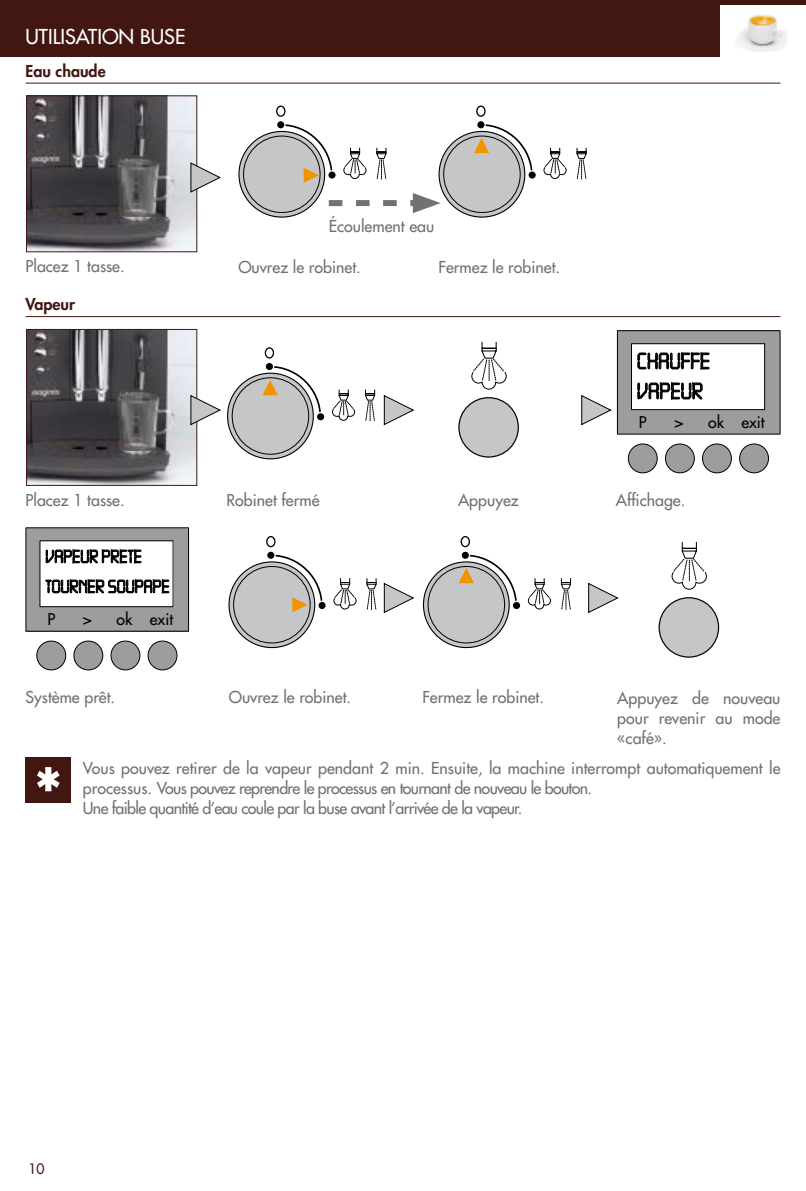
<style>
.page{position:relative;width:806px;height:1191px;background:#fff}
.page>*{position:absolute;margin:0;border:0;box-sizing:border-box;transform-origin:0 0}
.t1{font:20px "Futura";color:#fff}
.t2{font:20px/30px "Digital ICG";color:#000}
.t3{font:16px/20px "Futura";letter-spacing:-.04em;color:#707173}
.t4{font:16px/20px "Futura";color:#707173;text-align:justify}
.t5{font:16px/30px "Digital ICG";color:#000}
.t6{font:800 16px "Futura";color:#421712}
.t7{font:15.8px "Futura";color:#000}
.t8{font:14px "Futura";color:#421712}
</style>
<div class="page">
<div style="left:0;top:0;width:805px;height:57px;background:#421712"></div>
<hr style="left:26px;top:83px;width:754px;height:1px;background:#421712">
<img style="left:28px;top:97px;width:167px;height:153px">
<div style="left:26px;top:95px;width:171px;height:157px;border:1px solid #421712"></div>
<svg style="left:190px;top:161px;width:31px;height:33px"></svg>
<div style="left:276px;top:120px;width:9px;height:10px;border:1px solid #fff;border-radius:50%"></div>
<div style="left:327px;top:171px;width:9px;height:8px;background:#000;border-radius:50%"></div>
<div style="left:327px;top:170px;width:9px;height:10px;border:1px solid #fff;border-radius:50%"></div>
<div style="left:276px;top:106px;width:9px;height:11px;border:1px solid #000;border-radius:50%"></div>
<svg style="left:343px;top:147px;width:23px;height:32px"></svg>
<svg style="left:376px;top:147px;width:11px;height:32px"></svg>
<svg style="left:239px;top:131px;width:85px;height:86px"></svg>
<div style="left:243px;top:136px;width:77px;height:76px;background:#c5c6c8;border-radius:50%"></div>
<svg style="left:328px;top:193px;width:112px;height:20px"></svg>
<div style="left:476px;top:120px;width:9px;height:10px;border:1px solid #fff;border-radius:50%"></div>
<div style="left:527px;top:171px;width:9px;height:8px;background:#000;border-radius:50%"></div>
<div style="left:527px;top:170px;width:9px;height:10px;border:1px solid #fff;border-radius:50%"></div>
<div style="left:476px;top:106px;width:9px;height:11px;border:1px solid #000;border-radius:50%"></div>
<svg style="left:543px;top:147px;width:23px;height:32px"></svg>
<svg style="left:576px;top:147px;width:10px;height:32px"></svg>
<svg style="left:439px;top:131px;width:85px;height:86px"></svg>
<div style="left:443px;top:136px;width:77px;height:76px;background:#c5c6c8;border-radius:50%"></div>
<hr style="left:26px;top:316px;width:754px;height:1px;background:#421712">
<img style="left:28px;top:331px;width:167px;height:153px">
<div style="left:26px;top:329px;width:171px;height:157px;border:1px solid #421712"></div>
<svg style="left:190px;top:394px;width:31px;height:32px"></svg>
<div style="left:264px;top:362px;width:10px;height:9px;border:1px solid #fff;border-radius:50%"></div>
<div style="left:316px;top:412px;width:8px;height:9px;background:#000;border-radius:50%"></div>
<div style="left:315px;top:412px;width:10px;height:9px;border:1px solid #fff;border-radius:50%"></div>
<div style="left:264px;top:347px;width:10px;height:11px;border:1px solid #000;border-radius:50%"></div>
<svg style="left:332px;top:389px;width:23px;height:32px"></svg>
<svg style="left:365px;top:389px;width:10px;height:32px"></svg>
<svg style="left:227px;top:373px;width:86px;height:86px"></svg>
<div style="left:232px;top:378px;width:76px;height:76px;background:#c5c6c8;border-radius:50%"></div>
<svg style="left:383px;top:395px;width:31px;height:31px"></svg>
<div style="left:458px;top:398px;width:60px;height:59px;background:#c5c6c8;border-radius:50%"></div>
<div style="left:458px;top:397px;width:60px;height:60px;border:1px solid #000;border-radius:50%"></div>
<svg style="left:471px;top:341px;width:36px;height:49px"></svg>
<div style="left:617px;top:331px;width:162px;height:103px;background:#9c9d9f"></div>
<div style="left:616px;top:330px;width:164px;height:104px;border:1px solid #000"></div>
<div style="left:628px;top:444px;width:28px;height:29px;background:#9c9d9f;border-radius:50%"></div>
<div style="left:627px;top:444px;width:30px;height:29px;border:1px solid #000;border-radius:50%"></div>
<div style="left:739px;top:444px;width:29px;height:29px;background:#9c9d9f;border-radius:50%"></div>
<div style="left:739px;top:444px;width:29px;height:29px;border:1px solid #000;border-radius:50%"></div>
<div style="left:702px;top:444px;width:29px;height:29px;background:#9c9d9f;border-radius:50%"></div>
<div style="left:701px;top:444px;width:30px;height:29px;border:1px solid #000;border-radius:50%"></div>
<div style="left:665px;top:444px;width:29px;height:29px;background:#9c9d9f;border-radius:50%"></div>
<div style="left:664px;top:444px;width:30px;height:29px;border:1px solid #000;border-radius:50%"></div>
<div style="left:631px;top:344px;width:133px;height:65px;background:#fff"></div>
<div style="left:631px;top:343px;width:133px;height:67px;border:1px solid #000"></div>
<svg style="left:637px;top:352px;width:72px;height:18px"></svg>
<svg style="left:637px;top:382px;width:65px;height:18px"></svg>
<svg style="left:581px;top:395px;width:30px;height:31px"></svg>
<svg style="left:266px;top:551px;width:9px;height:8px"></svg>
<div style="left:266px;top:550px;width:9px;height:10px;border:1px solid #fff;border-radius:50%"></div>
<svg style="left:318px;top:601px;width:8px;height:8px"></svg>
<div style="left:317px;top:600px;width:10px;height:10px;border:1px solid #fff;border-radius:50%"></div>
<div style="left:266px;top:536px;width:9px;height:11px;border:1px solid #000;border-radius:50%"></div>
<svg style="left:333px;top:578px;width:23px;height:32px"></svg>
<svg style="left:366px;top:578px;width:11px;height:32px"></svg>
<svg style="left:229px;top:562px;width:85px;height:85px"></svg>
<div style="left:233px;top:566px;width:77px;height:77px;background:#c5c6c8;border-radius:50%"></div>
<svg style="left:461px;top:551px;width:8px;height:8px"></svg>
<div style="left:460px;top:550px;width:10px;height:10px;border:1px solid #fff;border-radius:50%"></div>
<svg style="left:512px;top:601px;width:8px;height:8px"></svg>
<div style="left:511px;top:600px;width:10px;height:10px;border:1px solid #fff;border-radius:50%"></div>
<div style="left:460px;top:536px;width:9px;height:11px;border:1px solid #000;border-radius:50%"></div>
<svg style="left:527px;top:578px;width:24px;height:32px"></svg>
<svg style="left:560px;top:578px;width:11px;height:32px"></svg>
<svg style="left:423px;top:562px;width:86px;height:85px"></svg>
<div style="left:428px;top:566px;width:76px;height:77px;background:#c5c6c8;border-radius:50%"></div>
<div style="left:26px;top:528px;width:162px;height:103px;background:#9c9d9f"></div>
<div style="left:37px;top:641px;width:29px;height:29px;background:#9c9d9f;border-radius:50%"></div>
<div style="left:37px;top:641px;width:29px;height:29px;border:1px solid #000;border-radius:50%"></div>
<div style="left:148px;top:641px;width:29px;height:29px;background:#9c9d9f;border-radius:50%"></div>
<div style="left:148px;top:641px;width:29px;height:29px;border:1px solid #000;border-radius:50%"></div>
<div style="left:111px;top:641px;width:29px;height:29px;background:#9c9d9f;border-radius:50%"></div>
<div style="left:111px;top:641px;width:29px;height:29px;border:1px solid #000;border-radius:50%"></div>
<div style="left:74px;top:641px;width:29px;height:29px;background:#9c9d9f;border-radius:50%"></div>
<div style="left:74px;top:641px;width:29px;height:29px;border:1px solid #000;border-radius:50%"></div>
<div style="left:40px;top:541px;width:133px;height:65px;background:#fff"></div>
<div style="left:40px;top:540px;width:133px;height:67px;border:1px solid #000"></div>
<svg style="left:45px;top:549px;width:97px;height:15px"></svg>
<svg style="left:45px;top:579px;width:125px;height:15px"></svg>
<svg style="left:383px;top:583px;width:31px;height:30px"></svg>
<svg style="left:588px;top:582px;width:30px;height:32px"></svg>
<div style="left:658px;top:598px;width:60px;height:59px;background:#c5c6c8;border-radius:50%"></div>
<div style="left:658px;top:597px;width:60px;height:60px;border:1px solid #000;border-radius:50%"></div>
<svg style="left:671px;top:541px;width:36px;height:49px"></svg>
<div style="left:26px;top:757px;width:45px;height:45px;background:#421712"></div>
<svg style="left:37px;top:767px;width:23px;height:24px"></svg>
<svg style="left:473px;top:123px;width:60px;height:54px"></svg>
<svg style="left:279px;top:123px;width:54px;height:60px"></svg>
<svg style="left:262px;top:365px;width:60px;height:54px"></svg>
<svg style="left:269px;top:554px;width:54px;height:58px"></svg>
<svg style="left:458px;top:554px;width:59px;height:54px"></svg>
<img style="left:720px;top:6px;width:85px;height:51px">
<p class="t1" style="left:26px;top:24px;width:161px">UTILISATION BUSE</p>
<p class="t6" style="left:26px;top:60px;width:82px">Eau chaude</p>
<p class="t4" style="left:328px;top:216px;width:107px">Écoulement eau</p>
<p class="t4" style="left:26px;top:256px;width:101px">Placez 1 tasse.</p>
<p class="t4" style="left:238px;top:257px;width:124px">Ouvrez le robinet.</p>
<p class="t6" style="left:26px;top:294px;width:51px">Vapeur</p>
<p class="t4" style="left:438px;top:257px;width:123px">Fermez le robinet.</p>
<p class="t4" style="left:26px;top:489px;width:101px">Placez 1 tasse.</p>
<p class="t5" style="left:45px;top:541px;width:126px">VAPEUR PRETE<br>TOURNER SOUPAPE</p>
<p class="t7" style="left:47px;top:609px;width:9px">P</p>
<p class="t7" style="left:83px;top:609px;width:92px">&gt; ok exit</p>
<p class="t4" style="left:226px;top:489px;width:94px">Robinet fermé</p>
<p class="t4" style="left:458px;top:489px;width:62px">Appuyez</p>
<p class="t2" style="left:636px;top:346px;width:75px">CHAUFFE<br>VAPEUR</p>
<p class="t7" style="left:638px;top:412px;width:9px">P</p>
<p class="t7" style="left:674px;top:412px;width:92px">&gt; ok exit</p>
<p class="t4" style="left:615px;top:489px;width:71px">Affichage.</p>
<p class="t4" style="left:228px;top:687px;width:124px">Ouvrez le robinet.</p>
<p class="t4" style="left:422px;top:687px;width:123px">Fermez le robinet.</p>
<p class="t4" style="left:26px;top:687px;width:91px">Système prêt.</p>
<p class="t4" style="left:617px;top:688px;width:165px">Appuyez de nouveau pour revenir au mode «café».</p>
<p class="t3" style="left:83px;top:757px;width:698px">Vous pouvez retirer de la vapeur pendant 2 min. Ensuite, la machine interrompt automatiquement le processus. Vous pouvez reprendre le processus en tournant de nouveau le bouton.<br>Une faible quantité d’eau coule par la buse avant l’arrivée de la vapeur.</p>
<p class="t8" style="left:28px;top:1159px;width:18px">1 0</p>
</div>
